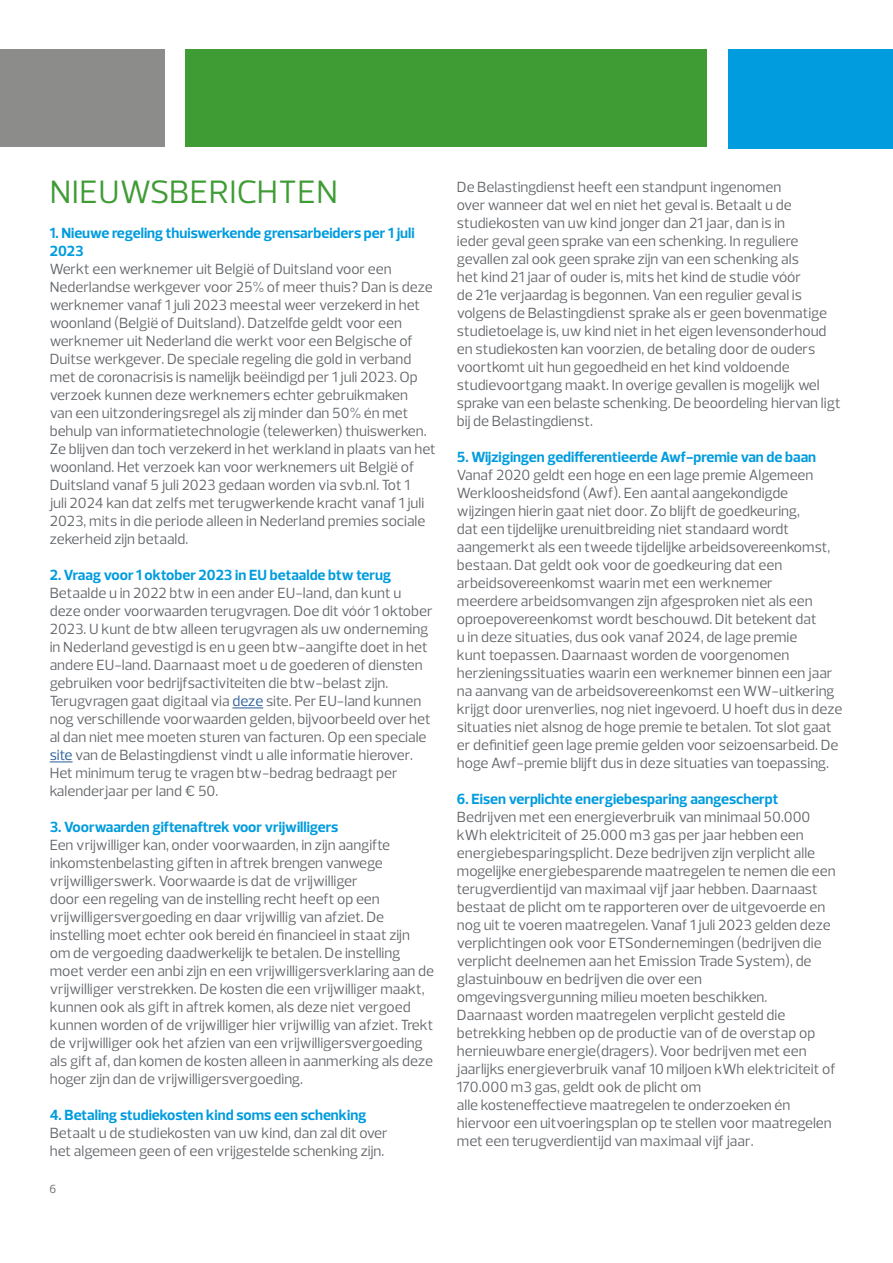
<style>
.page{position:relative;width:893px;height:1263px;background:#fff}
.page>*{position:absolute;margin:0;border:0;box-sizing:border-box;transform-origin:0 0}
.t1{font:33px "Prelo";letter-spacing:.015em;color:#3f9c35}
.t2{font:15px/18px "Prelo";color:#63666a}
.t3{font:700 15px/18px "Prelo";color:#009cde}
.t4{font:12px "Prelo";color:#63666a}
.s1{color:#275b9b}
</style>
<div class="page">
<div style="left:186px;top:50px;width:521px;height:97px;background:#3f9c35"></div>
<div style="left:0;top:50px;width:164px;height:97px;background:#8c8c8b"></div>
<hr style="left:232px;top:707px;width:31px;height:1px;background:#275b9b">
<svg style="left:50px;top:761px;width:23px;height:1px"></svg>
<div style="left:729px;top:50px;width:164px;height:99px;background:#009cde"></div>
<h1 class="t1" style="left:50px;top:172px;width:289px">NIEUWSBERICHTEN</h1>
<p class="t3" style="left:50px;top:224px;width:366px">1. Nieuwe regeling thuiswerkende grensarbeiders per 1 juli<br>2023</p>
<p class="t2" style="left:50px;top:260px;width:388px">Werkt een werknemer uit België of Duitsland voor een Nederlandse werkgever voor 25% of meer thuis? Dan is deze werknemer vanaf 1 juli 2023 meestal weer verzekerd in het woonland (België of Duitsland). Datzelfde geldt voor een werknemer uit Nederland die werkt voor een Belgische of Duitse werkgever. De speciale regeling die gold in verband met de coronacrisis is namelijk beëindigd per 1 juli 2023. Op verzoek kunnen deze werknemers echter gebruikmaken<br>van een uitzonderingsregel als zij minder dan 50% én met behulp van informatietechnologie (telewerken) thuiswerken.<br>Ze blijven dan toch verzekerd in het werkland in plaats van het woonland. Het verzoek kan voor werknemers uit België of Duitsland vanaf 5 juli 2023 gedaan worden via svb.nl. Tot 1<br>juli 2024 kan dat zelfs met terugwerkende kracht vanaf 1 juli 2023, mits in die periode alleen in Nederland premies sociale zekerheid zijn betaald.</p>
<p class="t3" style="left:50px;top:566px;width:343px">2. Vraag voor 1 oktober 2023 in EU betaalde btw terug</p>
<p class="t2" style="left:50px;top:584px;width:384px">Betaalde u in 2022 btw in een ander EU-land, dan kunt u deze onder voorwaarden terugvragen. Doe dit vóór 1 oktober 2023. U kunt de btw alleen terugvragen als uw onderneming in Nederland gevestigd is en u geen btw-aangifte doet in het andere EU-land. Daarnaast moet u de goederen of diensten gebruiken voor bedrijfsactiviteiten die btw-belast zijn.<br>Terugvragen gaat digitaal via <span class="s1">deze</span> site. Per EU-land kunnen nog verschillende voorwaarden gelden, bijvoorbeeld over het al dan niet mee moeten sturen van facturen. Op een speciale <span class="s1">site</span> van de Belastingdienst vindt u alle informatie hierover.<br>Het minimum terug te vragen btw-bedrag bedraagt per kalenderjaar per land € 50.</p>
<p class="t3" style="left:50px;top:818px;width:290px">3. Voorwaarden giftenaftrek voor vrijwilligers</p>
<p class="t2" style="left:50px;top:836px;width:386px">Een vrijwilliger kan, onder voorwaarden, in zijn aangifte inkomstenbelasting giften in aftrek brengen vanwege vrijwilligerswerk. Voorwaarde is dat de vrijwilliger<br>door een regeling van de instelling recht heeft op een vrijwilligersvergoeding en daar vrijwillig van afziet. De instelling moet echter ook bereid én financieel in staat zijn om de vergoeding daadwerkelijk te betalen. De instelling moet verder een anbi zijn en een vrijwilligersverklaring aan de vrijwilliger verstrekken. De kosten die een vrijwilliger maakt, kunnen ook als gift in aftrek komen, als deze niet vergoed kunnen worden of de vrijwilliger hier vrijwillig van afziet. Trekt de vrijwilliger ook het afzien van een vrijwilligersvergoeding als gift af, dan komen de kosten alleen in aanmerking als deze hoger zijn dan de vrijwilligersvergoeding.</p>
<p class="t3" style="left:50px;top:1106px;width:318px">4. Betaling studiekosten kind soms een schenking</p>
<p class="t2" style="left:50px;top:1124px;width:339px">Betaalt u de studiekosten van uw kind, dan zal dit over het algemeen geen of een vrijgestelde schenking zijn.</p>
<p class="t4" style="left:50px;top:1181px;width:8px">6</p>
<p class="t2" style="left:457px;top:178px;width:385px">De Belastingdienst heeft een standpunt ingenomen<br>over wanneer dat wel en niet het geval is. Betaalt u de studiekosten van uw kind jonger dan 21 jaar, dan is in<br>ieder geval geen sprake van een schenking. In reguliere gevallen zal ook geen sprake zijn van een schenking als<br>het kind 21 jaar of ouder is, mits het kind de studie vóór<br>de 21e verjaardag is begonnen. Van een regulier geval is volgens de Belastingdienst sprake als er geen bovenmatige studietoelage is, uw kind niet in het eigen levensonderhoud en studiekosten kan voorzien, de betaling door de ouders voortkomt uit hun gegoedheid en het kind voldoende studievoortgang maakt. In overige gevallen is mogelijk wel sprake van een belaste schenking. De beoordeling hiervan ligt bij de Belastingdienst.</p>
<p class="t3" style="left:457px;top:448px;width:361px">5. Wijzigingen gedifferentieerde Awf-premie van de baan</p>
<p class="t2" style="left:457px;top:466px;width:387px">Vanaf 2020 geldt een hoge en een lage premie Algemeen Werkloosheidsfond (Awf). Een aantal aangekondigde wijzingen hierin gaat niet door. Zo blijft de goedkeuring,<br>dat een tijdelijke urenuitbreiding niet standaard wordt aangemerkt als een tweede tijdelijke arbeidsovereenkomst, bestaan. Dat geldt ook voor de goedkeuring dat een arbeidsovereenkomst waarin met een werknemer<br>meerdere arbeidsomvangen zijn afgesproken niet als een oproepovereenkomst wordt beschouwd. Dit betekent dat<br>u in deze situaties, dus ook vanaf 2024, de lage premie<br>kunt toepassen. Daarnaast worden de voorgenomen herzieningssituaties waarin een werknemer binnen een jaar na aanvang van de arbeidsovereenkomst een WW-uitkering krijgt door urenverlies, nog niet ingevoerd. U hoeft dus in deze situaties niet alsnog de hoge premie te betalen. Tot slot gaat er definitief geen lage premie gelden voor seizoensarbeid. De hoge Awf-premie blijft dus in deze situaties van toepassing.</p>
<p class="t3" style="left:457px;top:790px;width:323px">6. Eisen verplichte energiebesparing aangescherpt</p>
<p class="t2" style="left:457px;top:808px;width:380px">Bedrijven met een energieverbruik van minimaal 50.000 kWh elektriciteit of 25.000 m3 gas per jaar hebben een energiebesparingsplicht. Deze bedrijven zijn verplicht alle mogelijke energiebesparende maatregelen te nemen die een terugverdientijd van maximaal vijf jaar hebben. Daarnaast bestaat de plicht om te rapporteren over de uitgevoerde en nog uit te voeren maatregelen. Vanaf 1 juli 2023 gelden deze verplichtingen ook voor ETSondernemingen (bedrijven die verplicht deelnemen aan het Emission Trade System), de glastuinbouw en bedrijven die over een omgevingsvergunning milieu moeten beschikken.<br>Daarnaast worden maatregelen verplicht gesteld die betrekking hebben op de productie van of de overstap op hernieuwbare energie(dragers). Voor bedrijven met een jaarlijks energieverbruik vanaf 10 miljoen kWh elektriciteit of 170.000 m3 gas, geldt ook de plicht om<br>alle kosteneffectieve maatregelen te onderzoeken én hiervoor een uitvoeringsplan op te stellen voor maatregelen met een terugverdientijd van maximaal vijf jaar.</p>
</div>
